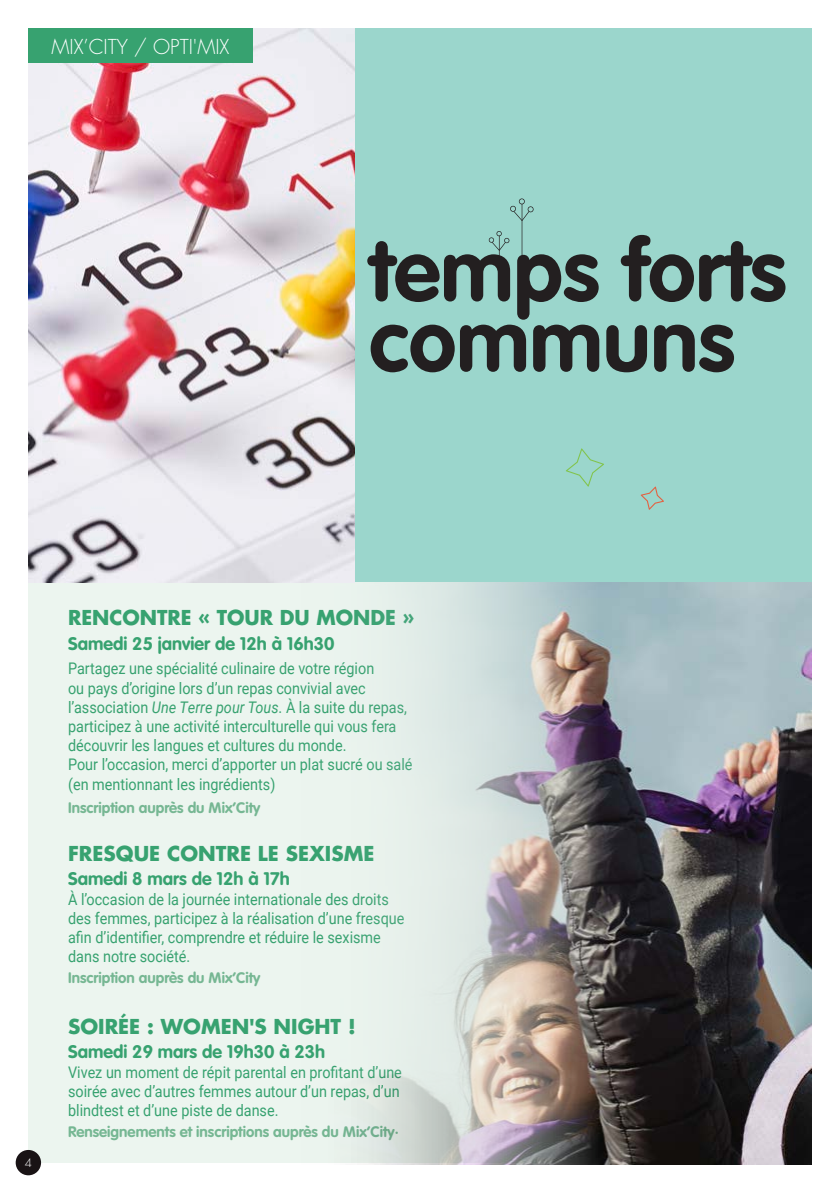
<style>
.page{position:relative;width:840px;height:1191px;background:#fff}
.page>*{position:absolute;margin:0;border:0;box-sizing:border-box;transform-origin:0 0}
.t1{font:700 85.8px "VAG Rounded Std";color:#231f20}
._01-T-COMMUN{font:700 20px "Futura Std";color:#37a270}
.t2{font:300 20px "Futura Std";color:#fff}
._02-COMMUN-DATES-LIEUX-DUREE{font:700 18px "VAG Rounded Std";color:#37a270}
._03-COMMUN-TEXTE{font:16px/19.2px "Roboto";color:#37a270;scale:.9 1}
._04-COMMUN-TARIFS-PUBLICS{font:700 15px "VAG Rounded Std";color:#76b793}
.t3{font:300 13px "Futura PT";color:#fff}
.s1{font-style:italic}
</style>
<div class="page">
<div style="left:28px;top:28px;width:783px;height:1134px;background:#ecf5ef"></div>
<img style="left:301px;top:582px;width:510px;height:582px">
<div style="left:28px;top:28px;width:783px;height:554px;background:#9bd6cc"></div>
<img style="left:28px;top:28px;width:326px;height:554px">
<div style="left:28px;top:28px;width:224px;height:35px;background:#37a270"></div>
<svg style="left:566px;top:448px;width:37px;height:38px"></svg>
<svg style="left:640px;top:486px;width:23px;height:24px"></svg>
<svg style="left:488px;top:198px;width:45px;height:59px"></svg>
<div style="left:16px;top:1150px;width:25px;height:25px;background:#191315;border-radius:50%"></div>
<p class="t2" style="left:51px;top:34px;width:179px">MIX’CITY / OPTI'MIX</p>
<p class="t1" style="left:369px;top:220px;width:418px">temps forts</p>
<p class="t1" style="left:369px;top:291px;width:367px">communs</p>
<p class="t3" style="left:25px;top:1155px;width:9px">4</p>
<p class="_01-T-COMMUN" style="left:68px;top:604px;width:347px">RENCONTRE « TOUR DU MONDE »</p>
<p class="_02-COMMUN-DATES-LIEUX-DUREE" style="left:68px;top:632px;width:268px">Samedi 25 janvier de 12h à 16h30</p>
<p class="_03-COMMUN-TEXTE" style="left:68px;top:658px;width:378px">Partagez une spécialité culinaire de votre région<br>ou pays d’origine lors d’un repas convivial avec l’association <span class="s1">Une Terre pour Tous</span>. À la suite du repas, participez à une activité interculturelle qui vous fera découvrir les langues et cultures du monde.</p>
<p class="_03-COMMUN-TEXTE" style="left:68px;top:754px;width:384px">Pour l’occasion, merci d’apporter un plat sucré ou salé (en mentionnant les ingrédients)</p>
<p class="_04-COMMUN-TARIFS-PUBLICS" style="left:68px;top:799px;width:194px">Inscription auprès du Mix’City</p>
<p class="_01-T-COMMUN" style="left:68px;top:840px;width:307px">FRESQUE CONTRE LE SEXISME</p>
<p class="_02-COMMUN-DATES-LIEUX-DUREE" style="left:68px;top:868px;width:223px">Samedi 8 mars de 12h à 17h</p>
<p class="_03-COMMUN-TEXTE" style="left:68px;top:888px;width:375px">À l’occasion de la journée internationale des droits des femmes, participez à la réalisation d’une fresque afin d’identifier, comprendre et réduire le sexisme dans notre société.</p>
<p class="_04-COMMUN-TARIFS-PUBLICS" style="left:68px;top:969px;width:194px">Inscription auprès du Mix’City</p>
<p class="_01-T-COMMUN" style="left:68px;top:1013px;width:289px">SOIRÉE : WOMEN'S NIGHT !</p>
<p class="_02-COMMUN-DATES-LIEUX-DUREE" style="left:68px;top:1041px;width:258px">Samedi 29 mars de 19h30 à 23h</p>
<p class="_03-COMMUN-TEXTE" style="left:68px;top:1061px;width:372px">Vivez un moment de répit parental en profitant d’une soirée avec d’autres femmes autour d’un repas, d’un blindtest et d’une piste de danse.</p>
<p class="_04-COMMUN-TARIFS-PUBLICS" style="left:68px;top:1122px;width:332px">Renseignements et inscriptions auprès du Mix’City·</p>
</div>
